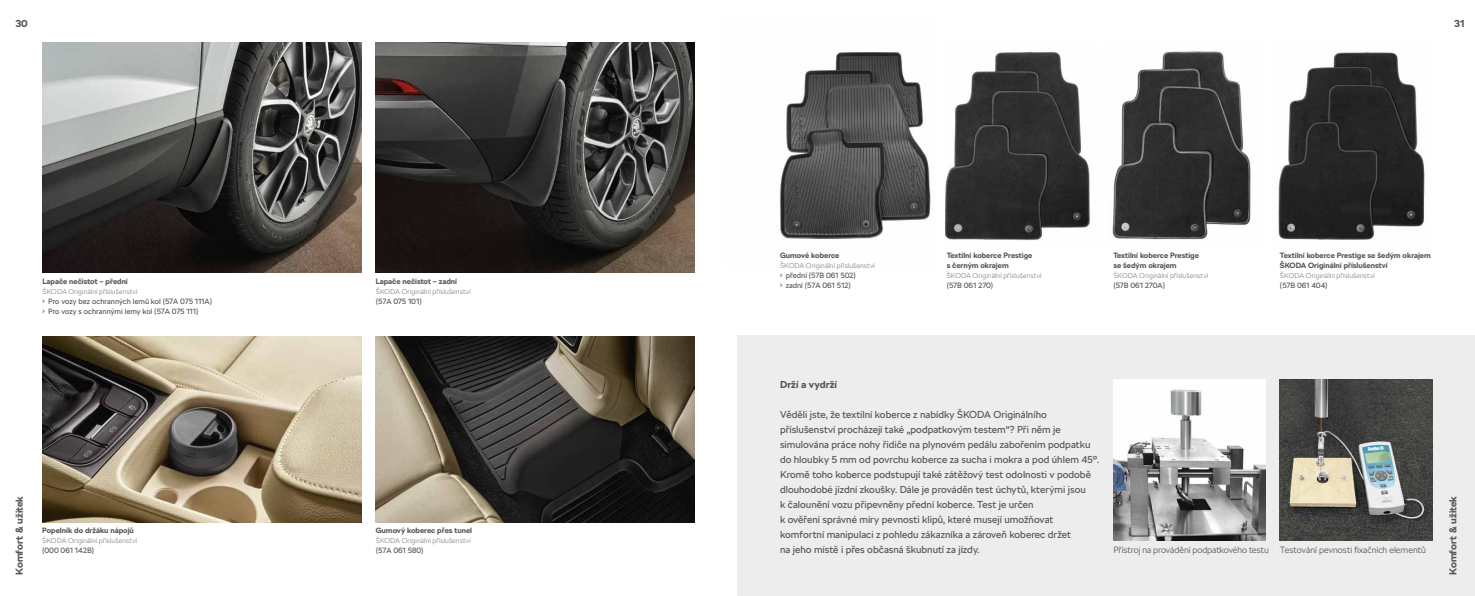
<style>
.page{position:relative;width:1475px;height:596px;background:#fff}
.page>*{position:absolute;margin:0;border:0;box-sizing:border-box;transform-origin:0 0}
.t1{font:10px/15px "SKODA Next";color:#575756}
.t2{font:700 10px "SKODA Next";color:#575756}
.t3{font:300 9px "SKODA Next";color:#575756}
.t4{font:700 7.6px/10px "SKODA Next";color:#575756}
.t5{font:7.6px "SKODA Next";color:#575756}
.t6{font:300 7px "SKODA Next";letter-spacing:.01em;color:#878787}
</style>
<div class="page">
<img style="left:43px;top:336px;width:318px;height:186px">
<img style="left:1278px;top:52px;width:147px;height:188px">
<img style="left:945px;top:51px;width:145px;height:190px">
<img style="left:780px;top:52px;width:151px;height:188px">
<div style="left:737px;top:335px;width:737px;height:260px;background:#ededed"></div>
<img style="left:1113px;top:379px;width:152px;height:161px">
<img style="left:1279px;top:379px;width:152px;height:161px">
<img style="left:43px;top:43px;width:318px;height:229px">
<img style="left:376px;top:43px;width:318px;height:229px">
<img style="left:376px;top:336px;width:318px;height:186px">
<img style="left:1112px;top:51px;width:139px;height:189px">
<p class="t2" style="left:15px;top:17px;width:14px">30</p>
<p class="t2" style="left:1453px;top:17px;width:12px">31</p>
<p class="t4" style="left:43px;top:276px;width:87px">Lapače nečistot – přední</p>
<p class="t6" style="left:43px;top:287px;width:96px">ŠKODA Originální příslušenství</p>
<p class="t5" style="left:43px;top:297px;width:171px">• Pro vozy bez ochranných lemů kol (57A 075 111A)</p>
<p class="t5" style="left:43px;top:307px;width:157px">• Pro vozy s ochrannými lemy kol (57A 075 111)</p>
<p class="t4" style="left:376px;top:276px;width:83px">Lapače nečistot – zadní</p>
<p class="t6" style="left:376px;top:287px;width:96px">ŠKODA Originální příslušenství</p>
<p class="t5" style="left:376px;top:297px;width:47px">(57A 075 101)</p>
<p class="t4" style="left:780px;top:250px;width:61px">Gumové koberce</p>
<p class="t6" style="left:780px;top:261px;width:96px">ŠKODA Originální příslušenství</p>
<p class="t5" style="left:780px;top:270px;width:77px">• přední (57B 061 502)</p>
<p class="t5" style="left:780px;top:280px;width:72px">• zadní (57A 061 512)</p>
<p class="t4" style="left:946px;top:250px;width:87px">Textilní koberce Prestige s černým okrajem</p>
<p class="t6" style="left:946px;top:271px;width:96px">ŠKODA Originální příslušenství</p>
<p class="t5" style="left:946px;top:280px;width:48px">(57B 061 270)</p>
<p class="t4" style="left:1113px;top:250px;width:87px">Textilní koberce Prestige se šedým okrajem</p>
<p class="t6" style="left:1113px;top:271px;width:96px">ŠKODA Originální příslušenství</p>
<p class="t5" style="left:1113px;top:280px;width:53px">(57B 061 270A)</p>
<p class="t4" style="left:1279px;top:250px;width:152px">Textilní koberce Prestige se šedým okrajem<br>ŠKODA Originální příslušenství</p>
<p class="t6" style="left:1279px;top:271px;width:96px">ŠKODA Originální příslušenství</p>
<p class="t5" style="left:1279px;top:280px;width:49px">(57B 061 404)</p>
<p class="t2" style="left:780px;top:378px;width:58px">Drží a vydrží</p>
<p class="t1" style="left:780px;top:406px;width:320px">Věděli jste, že textilní koberce z nabídky ŠKODA Originálního příslušenství procházejí také „podpatkovým testem“? Při něm je simulována práce nohy řidiče na plynovém pedálu zabořením podpatku do hloubky 5 mm od povrchu koberce za sucha i mokra a pod úhlem 45°.<br>Kromě toho koberce podstupují také zátěžový test odolnosti v podobě dlouhodobé jízdní zkoušky. Dále je prováděn test úchytů, kterými jsou<br>k čalounění vozu připevněny přední koberce. Test je určen<br>k ověření správné míry pevnosti klipů, které musejí umožňovat komfortní manipulaci z pohledu zákazníka a zároveň koberec držet<br>na jeho místě i přes občasná škubnutí za jízdy.</p>
<p class="t2" style="left:13px;top:574px;width:80px;rotate:-90deg">Komfort &amp; užitek</p>
<p class="t2" style="left:1446px;top:574px;width:80px;rotate:-90deg">Komfort &amp; užitek</p>
<p class="t4" style="left:42px;top:525px;width:93px">Popelník do držáku nápojů</p>
<p class="t6" style="left:42px;top:536px;width:96px">ŠKODA Originální příslušenství</p>
<p class="t5" style="left:42px;top:546px;width:53px">(000 061 142B)</p>
<p class="t4" style="left:376px;top:525px;width:98px">Gumový koberec přes tunel</p>
<p class="t6" style="left:376px;top:536px;width:96px">ŠKODA Originální příslušenství</p>
<p class="t5" style="left:376px;top:546px;width:49px">(57A 061 580)</p>
<p class="t3" style="left:1113px;top:544px;width:314px">Přístroj na provádění podpatkového testu Testování pevnosti fixačních elementů</p>
</div>
